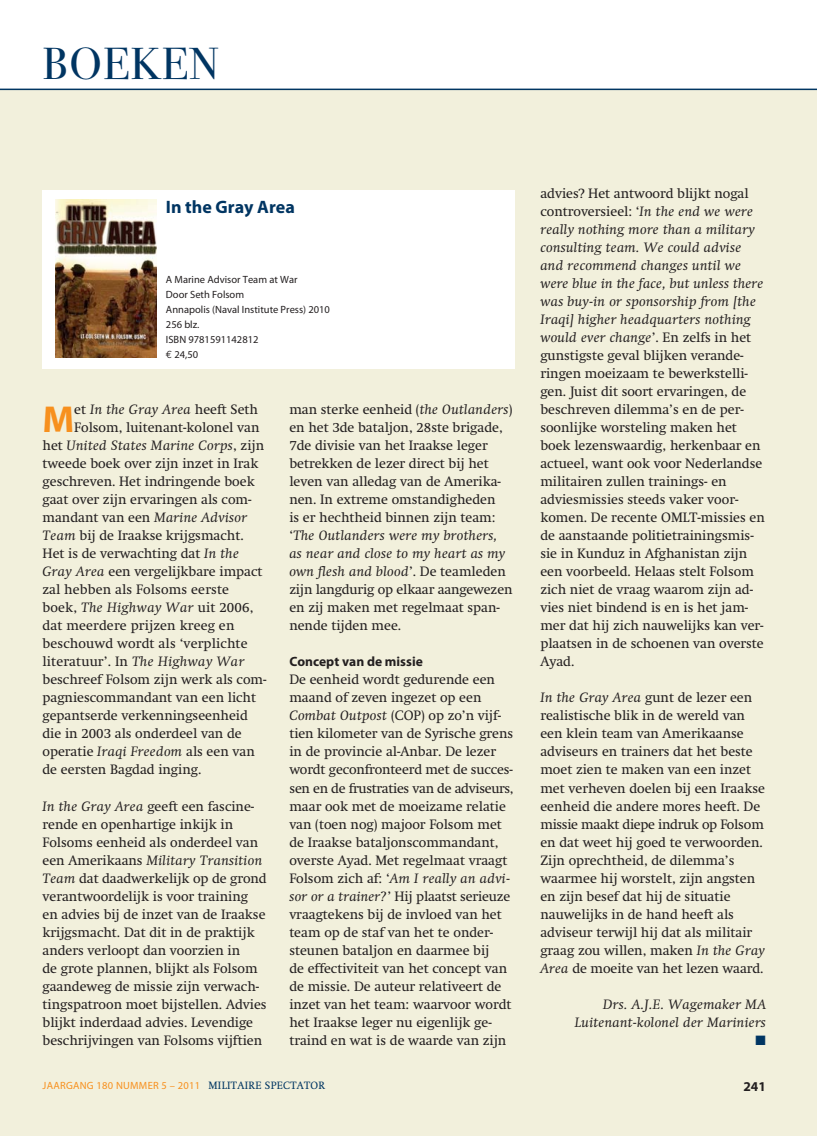
<style>
.page{position:relative;width:817px;height:1136px;background:#fff}
.page>*{position:absolute;margin:0;border:0;box-sizing:border-box;transform-origin:0 0}
.t1{font:45px "Bodoni Svty Two OSITCTT Book";letter-spacing:.03em;color:#003562}
.t2{font:700 37.65px "Myriad Pro";color:#f7901e}
.t3{font:700 18px "Myriad Pro";color:#003562}
.t4{font:13.5px/18px "Swift";color:#231f20}
.t5{font:italic 13.5px/18px "Swift";letter-spacing:.025em;color:#231f20;text-align:right;scale:1.05 1}
.t6{font:700 13.5px "Myriad Pro";color:#231f20}
.t7{font:13.5px "Zapf Dingbats";color:#003562}
.t8{font:10.5px/15px "Myriad Pro";color:#231f20}
.t9{font:10.5px "Myriad Pro";letter-spacing:.025em;color:#f7901e}
.s1{font-family:"Euro Mono"}
.s2{font-style:normal}
.s3{font-style:italic}
.s4{font-family:"Swift";color:#003562}
</style>
<div class="page">
<div style="left:0;top:89px;width:816px;height:1046px;background:#f2f0dc"></div>
<hr style="left:0;top:89px;width:816px;height:1px;background:#003562">
<div style="left:43px;top:190px;width:471px;height:178px;background:#fff"></div>
<img style="left:55px;top:200px;width:101px;height:158px">
<h1 class="t1" style="left:43px;top:37px;width:178px">BOEKEN</h1>
<h3 class="t3" style="left:166px;top:201px;width:130px">In the Gray Area</h3>
<p class="t8" style="left:166px;top:272px;width:165px">A Marine Advisor Team at War<br>Door Seth Folsom<br>Annapolis (Naval Institute Press) 2010<br>256 blz.<br>ISBN 9781591142812<br><span class="s1">€</span> 24,50</p>
<h2 class="t2" style="left:43px;top:405px;width:33px">M</h2>
<p class="t5" style="left:74px;top:401px;width:176px"><span class="s2">et</span> In the Gray Area <span class="s2">heeft Seth</span></p>
<p class="t4" style="left:74px;top:419px;width:187px">Folsom, luitenant-kolonel van</p>
<p class="t5" style="left:43px;top:437px;width:212px"><span class="s2">het</span> United States Marine Corps<span class="s2">, zijn</span></p>
<p class="t4" style="left:43px;top:455px;width:217px">tweede boek over zijn inzet in Irak</p>
<p class="t4" style="left:43px;top:473px;width:213px">geschreven. Het indringende boek</p>
<p class="t4" style="left:43px;top:491px;width:210px">gaat over zijn ervaringen als com-</p>
<p class="t4" style="left:43px;top:509px;width:206px">mandant van een <span class="s3">Marine Advisor</span></p>
<p class="t4" style="left:43px;top:527px;width:203px"><span class="s3">Team</span> bij de Iraakse krijgsmacht.</p>
<p class="t4" style="left:43px;top:545px;width:198px">Het is de verwachting dat <span class="s3">In the</span></p>
<p class="t4" style="left:43px;top:563px;width:221px"><span class="s3">Gray Area</span> een vergelijkbare impact</p>
<p class="t4" style="left:43px;top:581px;width:188px">zal hebben als Folsoms eerste</p>
<p class="t4" style="left:43px;top:599px;width:212px">boek, <span class="s3">The Highway War</span> uit 2006,</p>
<p class="t4" style="left:43px;top:617px;width:193px">dat meerdere prijzen kreeg en</p>
<p class="t4" style="left:43px;top:635px;width:206px">beschouwd wordt als ‘verplichte</p>
<p class="t4" style="left:43px;top:653px;width:203px">literatuur’. In <span class="s3">The Highway War</span></p>
<p class="t4" style="left:43px;top:671px;width:225px">beschreef Folsom zijn werk als com-</p>
<p class="t4" style="left:43px;top:689px;width:215px">pagniescommandant van een licht</p>
<p class="t4" style="left:43px;top:707px;width:207px">gepantserde verkenningseenheid</p>
<p class="t4" style="left:43px;top:725px;width:201px">die in 2003 als onderdeel van de</p>
<p class="t4" style="left:43px;top:743px;width:214px">operatie <span class="s3">Iraqi Freedom</span> als een van</p>
<p class="t4" style="left:43px;top:761px;width:160px">de eersten Bagdad inging.</p>
<p class="t4" style="left:43px;top:797px;width:225px"><span class="s3">In the Gray Area</span> geeft een fascine&shy;rende en openhartige inkijk in Folsoms eenheid als onderdeel van een Amerikaans <span class="s3">Military Transition Team</span> dat daadwerkelijk op de grond verantwoordelijk is voor training en advies bij de inzet van de Iraakse krijgsmacht. Dat dit in de praktijk anders verloopt dan voorzien in<br>de grote plannen, blijkt als Folsom gaandeweg de missie zijn verwach&shy;tingspatroon moet bijstellen. Advies blijkt inderdaad advies. Levendige beschrijvingen van Folsoms vijftien</p>
<p class="t4" style="left:289px;top:401px;width:225px">man sterke eenheid (<span class="s3">the Outlanders</span>) en het 3de bataljon, 28ste brigade,<br>7de divisie van het Iraakse leger betrekken de lezer direct bij het leven van alledag van de Amerika&shy;nen. In extreme omstandigheden<br>is er hechtheid binnen zijn team: ‘<span class="s3">The Outlanders were my brothers, as near and close to my heart as my own flesh and blood</span>’. De teamleden zijn langdurig op elkaar aangewezen en zij maken met regelmaat span&shy;nende tijden mee.</p>
<p class="t6" style="left:289px;top:656px;width:135px">Concept van de missie</p>
<p class="t4" style="left:289px;top:671px;width:226px">De eenheid wordt gedurende een maand of zeven ingezet op een <span class="s3">Combat Outpost</span> (COP) op zo’n vijf&shy;tien kilometer van de Syrische grens in de provincie al-Anbar. De lezer wordt geconfronteerd met de succes&shy;sen en de frustraties van de adviseurs, maar ook met de moeizame relatie van (toen nog) majoor Folsom met de Iraakse bataljonscommandant, overste Ayad. Met regelmaat vraagt Folsom zich af: ‘<span class="s3">Am I really an advi&shy;sor or a trainer?</span>’ Hij plaatst serieuze vraagtekens bij de invloed van het team op de staf van het te onder&shy;steunen bataljon en daarmee bij<br>de effectiviteit van het concept van de missie. De auteur relativeert de inzet van het team: waarvoor wordt het Iraakse leger nu eigenlijk ge&shy;traind en wat is de waarde van zijn</p>
<p class="t4" style="left:540px;top:185px;width:226px">advies? Het antwoord blijkt nogal controversieel: ‘<span class="s3">In the end we were really nothing more than a military consulting team. We could advise and recommend changes until we were blue in the face, but unless there was buy-in or sponsorship from [the Iraqi] higher headquarters nothing would ever change</span>’. En zelfs in het gunstigste geval blijken verande&shy;ringen moeizaam te bewerkstelli&shy;gen. Juist dit soort ervaringen, de beschreven dilemma’s en de per&shy;soonlijke worsteling maken het boek lezenswaardig, herkenbaar en actueel, want ook voor Nederlandse militairen zullen trainings- en adviesmissies steeds vaker voor&shy;komen. De recente OMLT-missies en de aanstaande politietrainingsmis&shy;sie in Kunduz in Afghanistan zijn een voorbeeld. Helaas stelt Folsom zich niet de vraag waarom zijn ad&shy;vies niet bindend is en is het jam&shy;mer dat hij zich nauwelijks kan ver&shy;plaatsen in de schoenen van overste Ayad.</p>
<p class="t4" style="left:540px;top:689px;width:226px"><span class="s3">In the Gray Area</span> gunt de lezer een realistische blik in de wereld van een klein team van Amerikaanse adviseurs en trainers dat het beste moet zien te maken van een inzet met verheven doelen bij een Iraakse eenheid die andere mores heeft. De missie maakt diepe indruk op Folsom en dat weet hij goed te verwoorden.<br>Zijn oprechtheid, de dilemma’s waarmee hij worstelt, zijn angsten en zijn besef dat hij de situatie nauwelijks in de hand heeft als adviseur terwijl hij dat als militair graag zou willen, maken <span class="s3">In the Gray Area</span> de moeite van het lezen waard.</p>
<p class="t5" style="left:574px;top:995px;width:184px">Drs. A.J.E. Wagemaker MA<br>Luitenant-kolonel der Mariniers</p>
<p class="t7" style="left:755px;top:1033px;width:12px">■</p>
<p class="t9" style="left:43px;top:1078px;width:284px">JAARGANG 180 NUMMER 5 – 2011 <span class="s4">MILITAIRE SPECTATOR</span></p>
<p class="t6" style="left:743px;top:1081px;width:24px">241</p>
</div>
